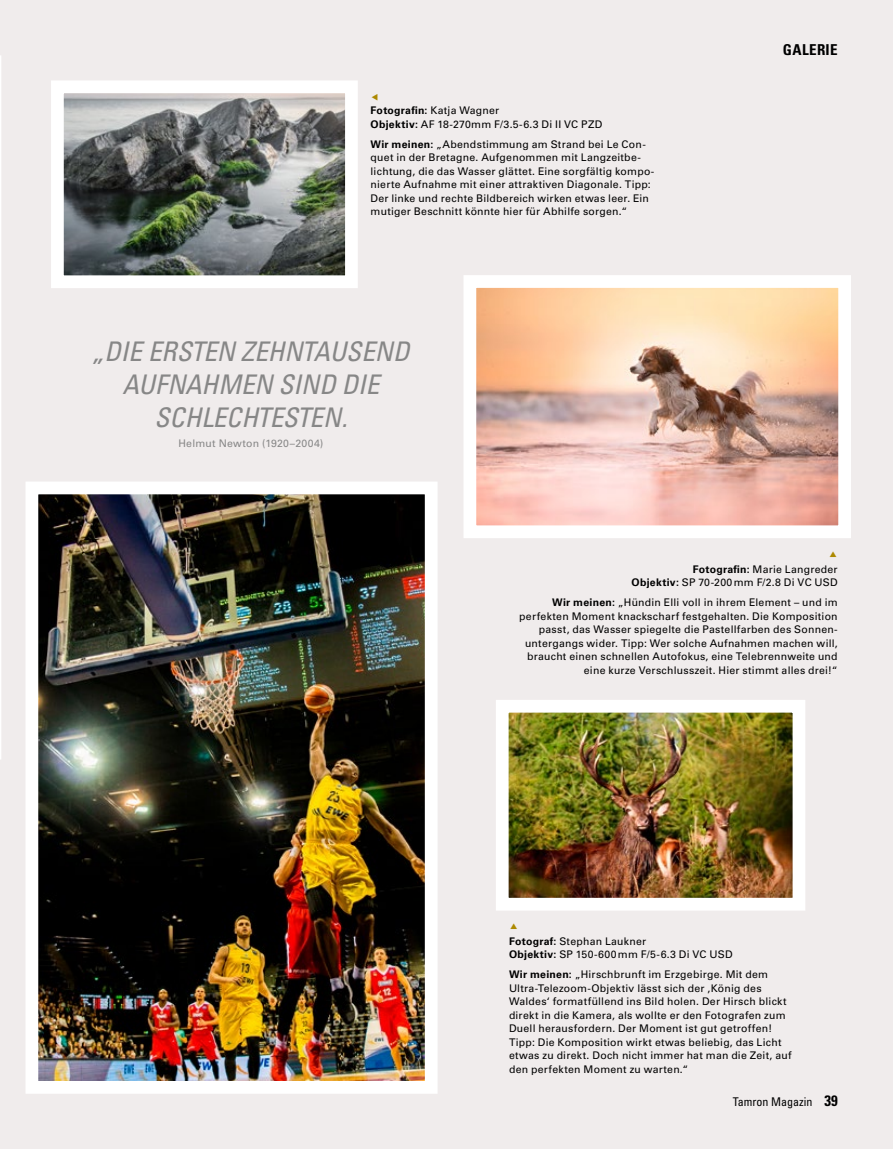
<style>
.page{position:relative;width:893px;height:1149px;background:#fff}
.page>*{position:absolute;margin:0;border:0;box-sizing:border-box;transform-origin:0 0}
.t1{font:italic condensed 27px/33px "Univers LT Std";letter-spacing:-.005em;color:#878787;text-align:center}
.t2{font:700 condensed 15px "Univers LT Std";letter-spacing:.025em;color:#000}
.t3{font:condensed 12px "Univers LT Std";color:#000}
.t4{font:10.5px/13.5px "Univers LT Std";letter-spacing:.02em;color:#000}
.t5{font:10.5px "Univers LT Std";letter-spacing:.025em;color:#878787}
.s1{font-weight:700}
.s2{font-weight:700;font-size:15px}
</style>
<div class="page">
<div style="left:0;top:0;width:893px;height:1148px;background:#f0ecec"></div>
<svg style="left:0;top:55px;width:1px;height:704px"></svg>
<img style="left:477px;top:289px;width:360px;height:235px">
<div style="left:463px;top:275px;width:388px;height:263px;border:13px solid #fff"></div>
<img style="left:40px;top:495px;width:384px;height:584px">
<div style="left:26px;top:481px;width:412px;height:612px;border:13px solid #fff"></div>
<img style="left:510px;top:713px;width:281px;height:183px">
<div style="left:496px;top:699px;width:309px;height:211px;border:13px solid #fff"></div>
<img style="left:65px;top:94px;width:279px;height:180px">
<div style="left:51px;top:80px;width:307px;height:208px;border:13px solid #fff"></div>
<p class="t4" style="left:371px;top:104px;width:233px"><span class="s1">Fotografin:</span> Katja Wagner<br><span class="s1">Objektiv:</span> AF 18-270mm F/3.5-6.3 Di II VC PZD</p>
<p class="t4" style="left:371px;top:137px;width:285px"><span class="s1">Wir meinen:</span> „Abendstimmung am Strand bei Le Con&shy;quet in der Bretagne. Aufgenommen mit Langzeitbe&shy;lichtung, die das Wasser glättet. Eine sorgfältig kompo&shy;nierte Aufnahme mit einer attraktiven Diagonale. Tipp:<br>Der linke und rechte Bildbereich wirken etwas leer. Ein mutiger Beschnitt könnte hier für Abhilfe sorgen.“</p>
<h1 class="t1" style="left:92px;top:334px;width:319px">„DIE ERSTEN ZEHNTAUSEND<br>AUFNAHMEN SIND DIE<br>SCHLECHTESTEN.</h1>
<p class="t5" style="left:178px;top:436px;width:146px">Helmut Newton (1920–2004)</p>
<h2 class="t2" style="left:783px;top:41px;width:56px">GALERIE</h2>
<p class="t4" style="left:631px;top:562px;width:208px;text-align:right"><span class="s1">Fotografin:</span> Marie Langreder<br><span class="s1">Objektiv:</span> SP 70-200mm F/2.8 Di VC USD</p>
<p class="t4" style="left:519px;top:595px;width:320px;text-align:right"><span class="s1">Wir meinen:</span> „Hündin Elli voll in ihrem Element – und im perfekten Moment knackscharf festgehalten. Die Komposition passt, das Wasser spiegelte die Pastellfarben des Sonnen&shy;untergangs wider. Tipp: Wer solche Aufnahmen machen will, braucht einen schnellen Autofokus, eine Telebrennweite und eine kurze Verschlusszeit. Hier stimmt alles drei!“</p>
<p class="t4" style="left:509px;top:933px;width:225px"><span class="s1">Fotograf:</span> Stephan Laukner<br><span class="s1">Objektiv:</span> SP 150-600mm F/5-6.3 Di VC USD</p>
<p class="t4" style="left:509px;top:967px;width:284px"><span class="s1">Wir meinen:</span> „Hirschbrunft im Erzgebirge. Mit dem Ultra-Telezoom-Objektiv lässt sich der ,König des Waldes‘ formatfüllend ins Bild holen. Der Hirsch blickt direkt in die Kamera, als wollte er den Fotografen zum Duell herausfordern. Der Moment ist gut getroffen!<br>Tipp: Die Komposition wirkt etwas beliebig, das Licht etwas zu direkt. Doch nicht immer hat man die Zeit, auf den perfekten Moment zu warten.“</p>
<p class="t3" style="left:733px;top:1094px;width:107px">Tamron Magazin <span class="s2">39</span></p>
</div>
